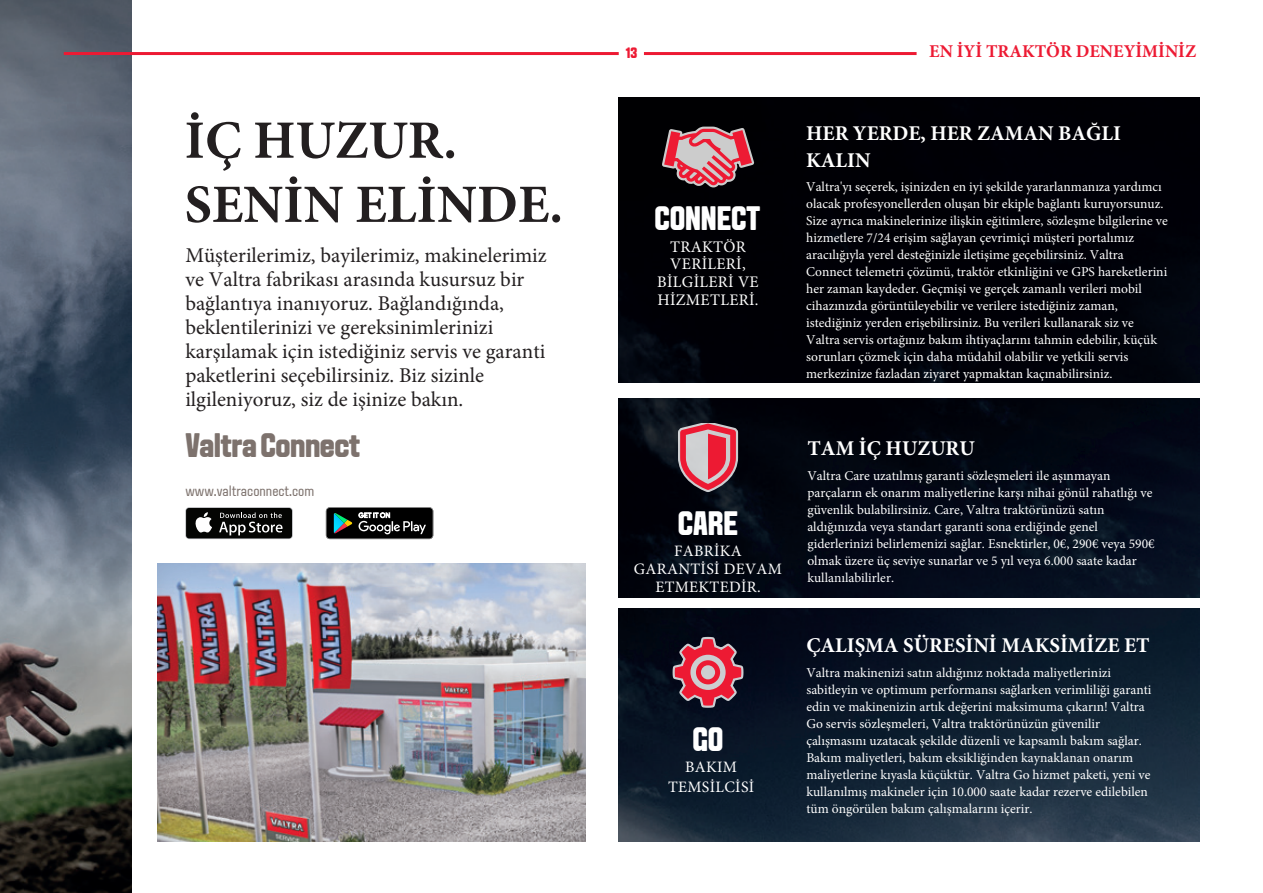
<style>
.page{position:relative;width:1263px;height:893px;background:#fff}
.page>*{position:absolute;margin:0;border:0;box-sizing:border-box;transform-origin:0 0}
.t1{font:700 54px/64.2px "Minion Pro";color:#231f20}
.t2{font:700 33.9px "VALTRA Aveny T 2020 Extra";letter-spacing:-.015em;color:#7d726d}
.t3{font:700 33.75px "VALTRA Aveny T 2020 Extra";letter-spacing:-.005em;color:#fff}
.t4{font:21px/24px "Minion Pro";color:#231f20}
.t5{font:700 21px/26.7px "Minion Pro";color:#fff}
.t6{font:700 18px "Minion Pro";color:#ed1a33}
.t7{font:16.05px/18px "Minion Pro";letter-spacing:.02em;color:#fff;text-align:center}
.t8{font:15.9px/17.5px "Minion Pro";letter-spacing:.02em;color:#fff;text-align:center}
.t9{font:15px "VALTRA Aveny T 2020 Regular";color:#7d726d}
.t10{font:700 15px "VALTRA Aveny T 2020 Extra";color:#ed1a33}
.t11{font:13.5px/17px "Minion Pro";color:#fff}
</style>
<div class="page">
<img style="left:0;top:0;width:132px;height:893px">
<img style="left:619px;top:608px;width:580px;height:234px">
<img style="left:619px;top:398px;width:580px;height:200px">
<div style="left:619px;top:98px;width:580px;height:285px;background:#000006"></div>
<div style="left:156px;top:562px;width:431px;height:282px;background:#231f20;opacity:.13"></div>
<svg style="left:660px;top:125px;width:96px;height:64px;background:#92545d"></svg>
<svg style="left:676px;top:424px;width:64px;height:70px;background:#aa5b67"></svg>
<svg style="left:671px;top:635px;width:74px;height:74px;background:#8a3c4d"></svg>
<svg style="left:185px;top:507px;width:108px;height:32px"></svg>
<div style="left:186px;top:508px;width:106px;height:30px;background:#040503;border-radius:3px"></div>
<svg style="left:195px;top:512px;width:17px;height:21px"></svg>
<svg style="left:219px;top:512px;width:64px;height:23px"></svg>
<svg style="left:326px;top:507px;width:107px;height:32px;background:#2a302f"></svg>
<hr style="left:64px;top:52px;width:555px;height:3px;background:#ed1a33">
<hr style="left:644px;top:52px;width:272px;height:3px;background:#ed1a33">
<h1 class="t1" style="left:185px;top:107px;width:380px">İÇ HUZUR.<br>SENİN ELİNDE.</h1>
<p class="t4" style="left:185px;top:243px;width:363px">Müşterilerimiz, bayilerimiz, makinelerimiz ve Valtra fabrikası arasında kusursuz bir bağlantıya inanıyoruz. Bağlandığında, beklentilerinizi ve gereksinimlerinizi karşılamak için istediğiniz servis ve garanti paketlerini seçebilirsiniz. Biz sizinle ilgileniyoruz, siz de işinize bakın.</p>
<h2 class="t2" style="left:185px;top:423px;width:177px">Valtra Connect</h2>
<p class="t9" style="left:185px;top:481px;width:130px">www.valtraconnect.com</p>
<p class="t10" style="left:626px;top:43px;width:13px">13</p>
<h3 class="t6" style="left:929px;top:41px;width:268px">EN İYİ TRAKTÖR DENEYİMİNİZ</h3>
<h3 class="t3" style="left:655px;top:197px;width:108px">CONNECT</h3>
<p class="t7" style="left:657px;top:237px;width:103px">TRAKTÖR<br>VERİLERİ,<br>BİLGİLERİ VE<br>HİZMETLERİ.</p>
<h3 class="t3" style="left:678px;top:502px;width:62px">CARE</h3>
<p class="t8" style="left:634px;top:542px;width:150px">FABRİKA<br>GARANTİSİ DEVAM<br>ETMEKTEDİR.</p>
<h3 class="t3" style="left:692px;top:717px;width:33px">GO</h3>
<p class="t8" style="left:668px;top:756px;width:88px;line-height:20.2px">BAKIM<br>TEMSİLCİSİ</p>
<h3 class="t5" style="left:806px;top:119px;width:316px">HER YERDE, HER ZAMAN BAĞLI<br>KALIN</h3>
<p class="t11" style="left:806px;top:178px;width:363px">Valtra'yı seçerek, işinizden en iyi şekilde yararlanmanıza yardımcı olacak profesyonellerden oluşan bir ekiple bağlantı kuruyorsunuz.<br>Size ayrıca makinelerinize ilişkin eğitimlere, sözleşme bilgilerine ve hizmetlere 7/24 erişim sağlayan çevrimiçi müşteri portalımız aracılığıyla yerel desteğinizle iletişime geçebilirsiniz. Valtra Connect telemetri çözümü, traktör etkinliğini ve GPS hareketlerini her zaman kaydeder. Geçmişi ve gerçek zamanlı verileri mobil cihazınızda görüntüleyebilir ve verilere istediğiniz zaman, istediğiniz yerden erişebilirsiniz. Bu verileri kullanarak siz ve Valtra servis ortağınız bakım ihtiyaçlarını tahmin edebilir, küçük sorunları çözmek için daha müdahil olabilir ve yetkili servis merkezinize fazladan ziyaret yapmaktan kaçınabilirsiniz.</p>
<h3 class="t5" style="left:807px;top:435px;width:169px">TAM İÇ HUZURU</h3>
<p class="t11" style="left:807px;top:467px;width:349px">Valtra Care uzatılmış garanti sözleşmeleri ile aşınmayan parçaların ek onarım maliyetlerine karşı nihai gönül rahatlığı ve güvenlik bulabilirsiniz. Care, Valtra traktörünüzü satın aldığınızda veya standart garanti sona erdiğinde genel giderlerinizi belirlemenizi sağlar. Esnektirler, 0€, 290€ veya 590€ olmak üzere üç seviye sunarlar ve 5 yıl veya 6.000 saate kadar kullanılabilirler.</p>
<h3 class="t5" style="left:806px;top:631px;width:345px">ÇALIŞMA SÜRESİNİ MAKSİMİZE ET</h3>
<p class="t11" style="left:806px;top:664px;width:347px">Valtra makinenizi satın aldığınız noktada maliyetlerinizi sabitleyin ve optimum performansı sağlarken verimliliği garanti edin ve makinenizin artık değerini maksimuma çıkarın! Valtra Go servis sözleşmeleri, Valtra traktörünüzün güvenilir çalışmasını uzatacak şekilde düzenli ve kapsamlı bakım sağlar.<br>Bakım maliyetleri, bakım eksikliğinden kaynaklanan onarım maliyetlerine kıyasla küçüktür. Valtra Go hizmet paketi, yeni ve kullanılmış makineler için 10.000 saate kadar rezerve edilebilen tüm öngörülen bakım çalışmalarını içerir.</p>
</div>
